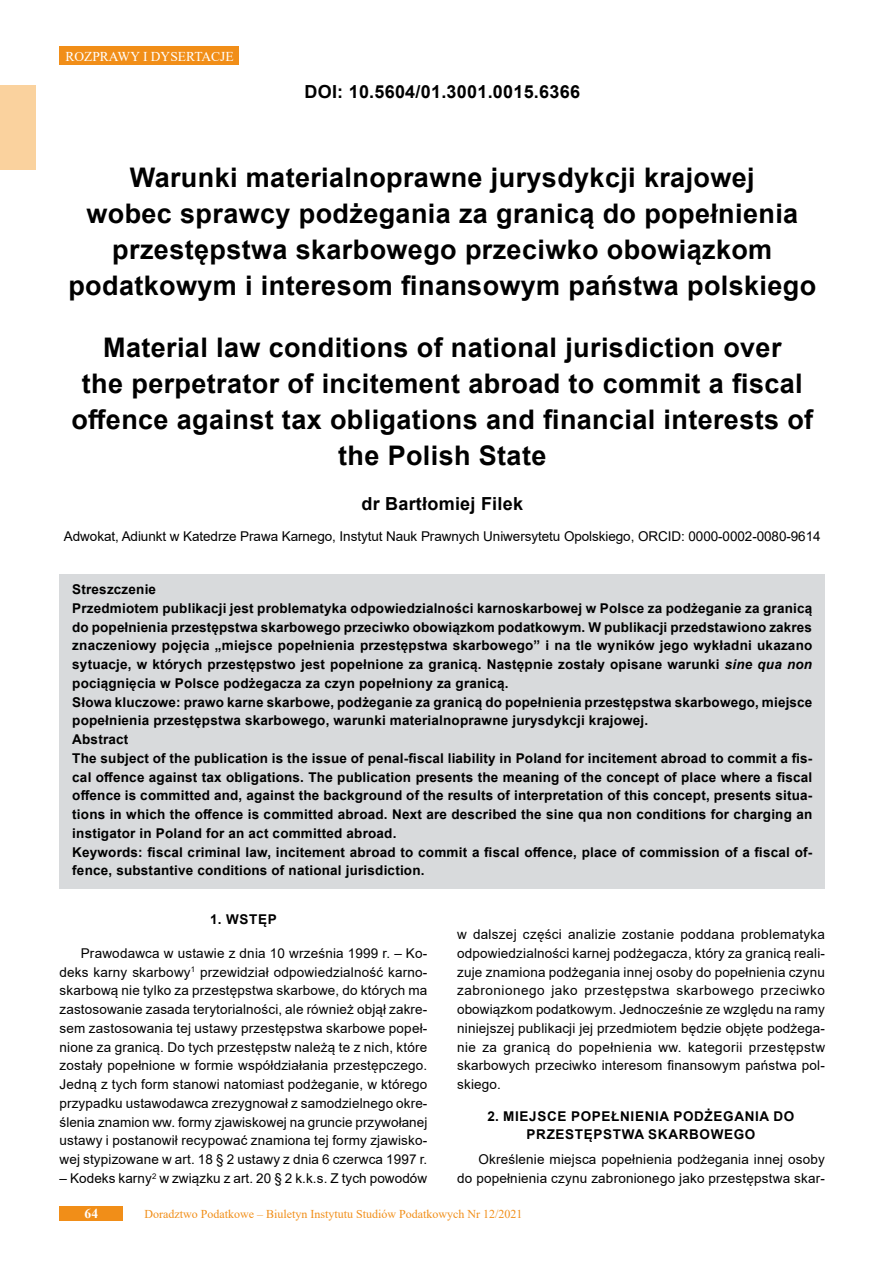
<style>
.page{position:relative;width:893px;height:1263px;background:#fff}
.page>*{position:absolute;margin:0;border:0;box-sizing:border-box;transform-origin:0 0}
.tytul{font:700 27px/36px "Arial";letter-spacing:.015em;color:#000;text-align:center}
.doi{font:700 18px "Arial";letter-spacing:.015em;color:#000}
.autor1{font:700 18px "Arial";letter-spacing:.015em;color:#000}
.lead{font:700 13.5px/18.8px "Arial";letter-spacing:.015em;color:#000;text-align:justify}
.tekst{font:13.5px/18.8px "Arial";letter-spacing:.015em;color:#000;text-align:justify}
.inf_o_autorze{font:13.5px "Arial";letter-spacing:-.005em;color:#000}
.Srodtytul{font:700 13.5px/18.8px "Arial";letter-spacing:.05em;color:#000;text-align:center}
.t1{font:13.5px "Times New Roman";color:#fff}
.t2{font:700 13.5px "Times New Roman";color:#fff}
.t3{font:12px "Times New Roman";color:#f18e18}
.s1{font-style:italic}
</style>
<div class="page">
<div style="left:60px;top:1205px;width:63px;height:15px;background:#f18e18"></div>
<div style="left:60px;top:46px;width:179px;height:19px;background:#f18e18"></div>
<div style="left:0;top:85px;width:36px;height:85px;background:#fad29e"></div>
<div style="left:60px;top:574px;width:765px;height:34px;background:#d8dadc"></div>
<div style="left:60px;top:592px;width:765px;height:109px;background:#d8dadc"></div>
<div style="left:60px;top:686px;width:765px;height:53px;background:#d8dadc"></div>
<div style="left:60px;top:724px;width:765px;height:34px;background:#d8dadc"></div>
<div style="left:60px;top:742px;width:765px;height:109px;background:#d8dadc"></div>
<div style="left:60px;top:836px;width:765px;height:53px;background:#d8dadc"></div>
<p class="t1" style="left:65px;top:47px;width:170px">ROZPRAWY I DYSERTACJE</p>
<p class="doi" style="left:304px;top:79px;width:277px">DOI: 10.5604/01.3001.0015.6366</p>
<p class="tytul" style="left:68px;top:160px;width:749px">Warunki materialnoprawne jurysdykcji krajowej<br>wobec sprawcy podżegania za granicą do popełnienia przestępstwa skarbowego przeciwko obowiązkom podatkowym i interesom finansowym państwa polskiego</p>
<p class="tytul" style="left:71px;top:330px;width:743px">Material law conditions of national jurisdiction over<br>the perpetrator of incitement abroad to commit a fiscal offence against tax obligations and financial interests of the Polish State</p>
<p class="autor1" style="left:361px;top:491px;width:163px">dr Bartłomiej Filek</p>
<p class="inf_o_autorze" style="left:64px;top:527px;width:758px">Adwokat, Adiunkt w Katedrze Prawa Karnego, Instytut Nauk Prawnych Uniwersytetu Opolskiego, ORCID: 0000-0002-0080-9614</p>
<p class="lead" style="left:72px;top:580px;width:85px">Streszczenie</p>
<p class="lead" style="left:72px;top:599px;width:741px">Przedmiotem publikacji jest problematyka odpowiedzialności karnoskarbowej w Polsce za podżeganie za granicą do popełnienia przestępstwa skarbowego przeciwko obowiązkom podatkowym. W publikacji przedstawiono zakres znaczeniowy pojęcia „miejsce popełnienia przestępstwa skarbowego” i na tle wyników jego wykładni ukazano sytuacje, w których przestępstwo jest popełnione za granicą. Następnie zostały opisane warunki <span class="s1">sine qua non </span>pociągnięcia w Polsce podżegacza za czyn popełniony za granicą.</p>
<p class="lead" style="left:72px;top:693px;width:742px">Słowa kluczowe: prawo karne skarbowe, podżeganie za granicą do popełnienia przestępstwa skarbowego, miejsce popełnienia przestępstwa skarbowego, warunki materialnoprawne jurysdykcji krajowej.</p>
<p class="lead" style="left:72px;top:730px;width:58px">Abstract</p>
<p class="lead" style="left:72px;top:749px;width:741px">The subject of the publication is the issue of penal-fiscal liability in Poland for incitement abroad to commit a fis&shy;cal offence against tax obligations. The publication presents the meaning of the concept of place where a fiscal offence is committed and, against the background of the results of interpretation of this concept, presents situa&shy;tions in which the offence is committed abroad. Next are described the sine qua non conditions for charging an instigator in Poland for an act committed abroad.</p>
<p class="lead" style="left:72px;top:843px;width:741px">Keywords: fiscal criminal law, incitement abroad to commit a fiscal offence, place of commission of a fiscal of&shy;fence, substantive conditions of national jurisdiction.</p>
<p class="Srodtytul" style="left:210px;top:910px;width:68px">1. WSTĘP</p>
<p class="tekst" style="left:60px;top:944px;width:369px;text-indent:21px">Prawodawca w ustawie z dnia 10 września 1999 r. – Ko&shy;deks karny skarbowy<sup>1</sup> przewidział odpowiedzialność karno&shy;skarbową nie tylko za przestępstwa skarbowe, do których ma zastosowanie zasada terytorialności, ale również objął zakre&shy;sem zastosowania tej ustawy przestępstwa skarbowe popeł&shy;nione za granicą. Do tych przestępstw należą te z nich, które zostały popełnione w formie współdziałania przestępczego.<br>Jedną z tych form stanowi natomiast podżeganie, w którego przypadku ustawodawca zrezygnował z samodzielnego okre&shy;ślenia znamion ww. formy zjawiskowej na gruncie przywołanej ustawy i postanowił recypować znamiona tej formy zjawisko&shy;wej stypizowane w art. 18 § 2 ustawy z dnia 6 czerwca 1997 r.</p>
<p class="tekst" style="left:60px;top:1169px;width:369px">– Kodeks karny<sup>2</sup> w związku z art. 20 § 2 k.k.s. Z tych powodów</p>
<p class="tekst" style="left:457px;top:925px;width:369px">w dalszej części analizie zostanie poddana problematyka odpowiedzialności karnej podżegacza, który za granicą reali&shy;zuje znamiona podżegania innej osoby do popełnienia czynu zabronionego jako przestępstwa skarbowego przeciwko obowiązkom podatkowym. Jednocześnie ze względu na ramy niniejszej publikacji jej przedmiotem będzie objęte podżega&shy;nie za granicą do popełnienia ww. kategorii przestępstw skarbowych przeciwko interesom finansowym państwa pol&shy;skiego.</p>
<p class="Srodtytul" style="left:487px;top:1107px;width:308px">2. MIEJSCE POPEŁNIENIA PODŻEGANIA DO<br>PRZESTĘPSTWA SKARBOWEGO</p>
<p class="tekst" style="left:457px;top:1150px;width:369px;text-align:right">Określenie miejsca popełnienia podżegania innej osoby<br>do popełnienia czynu zabronionego jako przestępstwa skar-</p>
<p class="t2" style="left:85px;top:1204px;width:15px">64</p>
<p class="t3" style="left:145px;top:1205px;width:379px">Doradztwo Podatkowe – Biuletyn Instytutu Studiów Podatkowych Nr 12/2021</p>
</div>
